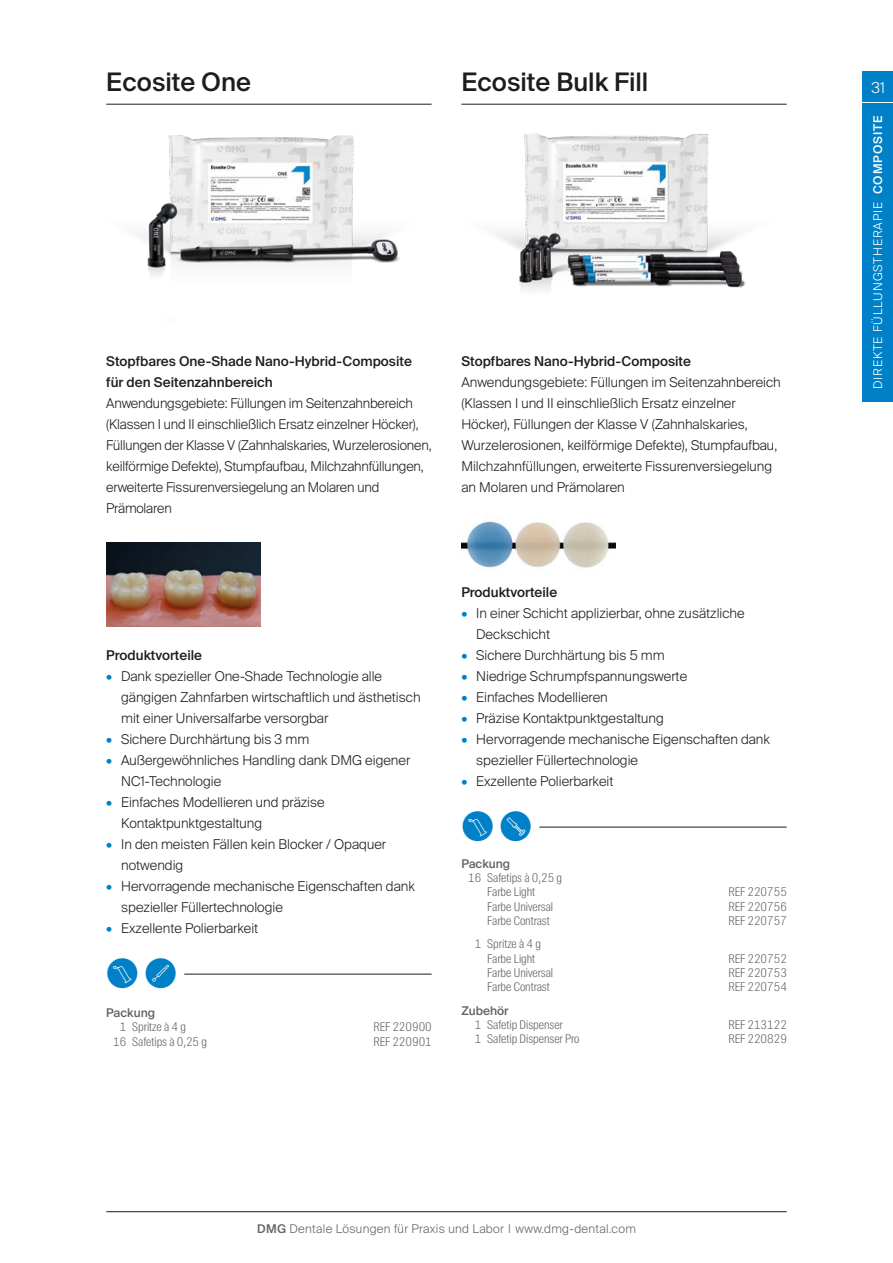
<style>
.page{position:relative;width:893px;height:1263px;background:#fff}
.page>*{position:absolute;margin:0;border:0;box-sizing:border-box;transform-origin:0 0}
.t1{font:45px "DMG Symbol";color:#0081c7}
.t2{font:500 25.5px "Suisse Intl";color:#1d1d1b}
.t3{font:300 15px "Suisse Intl";color:#fff}
.t4{font:300 13.5px/21px "Suisse Intl";color:#1d1d1b}
.t5{font:500 13.5px/21px "Suisse Intl";color:#1d1d1b}
.t6{font:300 12px/14.4px "Suisse Intl Cond";color:#646363}
.t7{font:300 12px "Suisse Intl";letter-spacing:.025em;color:#646363}
.t8{font:300 12px "Suisse Intl";letter-spacing:.075em;color:#fff}
.t9{font:500 12px "Suisse Intl";color:#646363}
.s1{color:#0081c7}
.s2{font-weight:500}
</style>
<div class="page">
<img style="left:493px;top:133px;width:252px;height:157px">
<img style="left:138px;top:135px;width:262px;height:140px">
<hr style="left:106px;top:1211px;width:681px;height:1px;background:#1d1d1b">
<div style="left:863px;top:103px;width:30px;height:299px;background:#0081c7"></div>
<div style="left:863px;top:71px;width:30px;height:31px;background:#0081c7"></div>
<hr style="left:106px;top:974px;width:326px;height:1px;background:#1d1d1b">
<hr style="left:100px;top:972px;width:84px;height:3px;background:#fff">
<img style="left:106px;top:542px;width:154px;height:84px">
<hr style="left:106px;top:104px;width:326px;height:1px;background:#1d1d1b">
<hr style="left:461px;top:827px;width:326px;height:1px;background:#1d1d1b">
<hr style="left:455px;top:825px;width:84px;height:3px;background:#fff">
<img style="left:461px;top:520px;width:154px;height:48px">
<hr style="left:461px;top:104px;width:326px;height:1px;background:#1d1d1b">
<h2 class="t2" style="left:106px;top:68px;width:146px">Ecosite One</h2>
<h2 class="t2" style="left:461px;top:68px;width:189px">Ecosite Bulk Fill</h2>
<p class="t5" style="left:106px;top:350px;width:307px">Stopfbares One-Shade Nano-Hybrid-Composite für den Seitenzahnbereich</p>
<p class="t4" style="left:106px;top:392px;width:327px">Anwendungsgebiete: Füllungen im Seitenzahnbereich (Klassen I und II einschließlich Ersatz einzelner Höcker), Füllungen der Klasse V (Zahnhalskaries, Wurzelerosionen, keilförmige Defekte), Stumpfaufbau, Milchzahnfüllungen, erweiterte Fissurenversiegelung an Molaren und Prämolaren</p>
<p class="t5" style="left:106px;top:644px;width:97px">Produktvorteile</p>
<p class="t4" style="left:121px;top:665px;width:301px;text-indent:-15px"><span class="s1">•</span> Dank spezieller One-Shade Technologie alle gängigen Zahnfarben wirtschaftlich und ästhetisch mit einer Universalfarbe versorgbar</p>
<p class="t4" style="left:106px;top:728px;width:204px"><span class="s1">•</span> Sichere Durchhärtung bis 3 mm</p>
<p class="t4" style="left:121px;top:749px;width:291px;text-indent:-15px"><span class="s1">•</span> Außergewöhnliches Handling dank DMG eigener<br>NC1-Technologie</p>
<p class="t4" style="left:121px;top:791px;width:205px;text-indent:-15px"><span class="s1">•</span> Einfaches Modellieren und präzise<br>Kontaktpunktgestaltung</p>
<p class="t4" style="left:121px;top:833px;width:266px;text-indent:-15px"><span class="s1">•</span> I n den meisten Fällen kein Blocker / Opaquer notwendig</p>
<p class="t4" style="left:121px;top:875px;width:295px;text-indent:-15px"><span class="s1">•</span> Hervorragende mechanische Eigenschaften dank spezieller Füllertechnologie</p>
<p class="t4" style="left:106px;top:917px;width:154px"><span class="s1">•</span> Exzellente Polierbarkeit</p>
<p class="t9" style="left:106px;top:1005px;width:50px">Packung</p>
<p class="t6" style="left:120px;top:1020px;width:68px">1 Spritze à 4 g</p>
<p class="t6" style="left:374px;top:1020px;width:60px">REF 220900</p>
<p class="t6" style="left:113px;top:1034px;width:95px">16 Safetips à 0,25 g</p>
<p class="t6" style="left:374px;top:1034px;width:60px">REF 220901</p>
<p class="t5" style="left:461px;top:350px;width:231px">Stopfbares Nano-Hybrid-Composite</p>
<p class="t4" style="left:461px;top:371px;width:321px">Anwendungsgebiete: Füllungen im Seitenzahnbereich (Klassen I und II einschließlich Ersatz einzelner Höcker), Füllungen der Klasse V (Zahnhalskaries, Wurzelerosionen, keilförmige Defekte), Stumpfaufbau, Milchzahnfüllungen, erweiterte Fissurenversiegelung an Molaren und Prämolaren</p>
<p class="t5" style="left:461px;top:581px;width:97px">Produktvorteile</p>
<p class="t4" style="left:476px;top:602px;width:270px;text-indent:-15px"><span class="s1">•</span> I n einer Schicht applizierbar, ohne zusätzliche<br>Deckschicht</p>
<p class="t4" style="left:461px;top:644px;width:205px"><span class="s1">•</span> Sichere Durchhärtung bis 5 mm</p>
<p class="t4" style="left:461px;top:665px;width:227px"><span class="s1">•</span> N iedrige Schrumpfspannungswerte</p>
<p class="t4" style="left:461px;top:686px;width:148px"><span class="s1">•</span> Einfaches Modellieren</p>
<p class="t4" style="left:461px;top:707px;width:204px"><span class="s1">•</span> Präzise Kontaktpunktgestaltung</p>
<p class="t4" style="left:476px;top:728px;width:295px;text-indent:-15px"><span class="s1">•</span> Hervorragende mechanische Eigenschaften dank spezieller Füllertechnologie</p>
<p class="t4" style="left:461px;top:770px;width:154px"><span class="s1">•</span> Exzellente Polierbarkeit</p>
<h1 class="t1" style="left:500px;top:806px;width:34px">▪</h1>
<p class="t9" style="left:461px;top:856px;width:50px">Packung</p>
<p class="t6" style="left:487px;top:871px;width:76px;text-indent:-19px">16 Safetips à 0,25 g<br>Farbe Light</p>
<p class="t6" style="left:729px;top:885px;width:60px">REF 220755</p>
<p class="t6" style="left:487px;top:899px;width:67px">Farbe Universal</p>
<p class="t6" style="left:729px;top:899px;width:60px">REF 220756</p>
<p class="t6" style="left:487px;top:914px;width:64px">Farbe Contrast</p>
<p class="t6" style="left:729px;top:914px;width:60px">REF 220757</p>
<p class="t6" style="left:475px;top:937px;width:68px;text-align:center">1 Spritze à 4 g<br>Farbe Light</p>
<p class="t6" style="left:729px;top:951px;width:60px">REF 220752</p>
<p class="t6" style="left:487px;top:966px;width:67px">Farbe Universal</p>
<p class="t6" style="left:729px;top:966px;width:60px">REF 220753</p>
<p class="t6" style="left:487px;top:980px;width:64px">Farbe Contrast</p>
<p class="t6" style="left:729px;top:980px;width:60px">REF 220754</p>
<p class="t9" style="left:461px;top:1003px;width:49px">Zubehör</p>
<p class="t6" style="left:475px;top:1017px;width:90px">1 Safetip Dispenser</p>
<p class="t6" style="left:729px;top:1017px;width:60px">REF 213122</p>
<p class="t6" style="left:475px;top:1032px;width:106px">1 Safetip Dispenser Pro</p>
<p class="t6" style="left:729px;top:1032px;width:60px">REF 220829</p>
<p class="t7" style="left:257px;top:1222px;width:380px"><span class="s2">DMG</span> Dentale Lösungen für Praxis und Labor | www.dmg-dental.com</p>
<p class="t3" style="left:872px;top:79px;width:15px">31</p>
<p class="t8" style="left:871px;top:389px;width:275px;rotate:-90deg">Direkte Füllu ngsth erapie <span class="s2">Composite</span></p>
</div>
